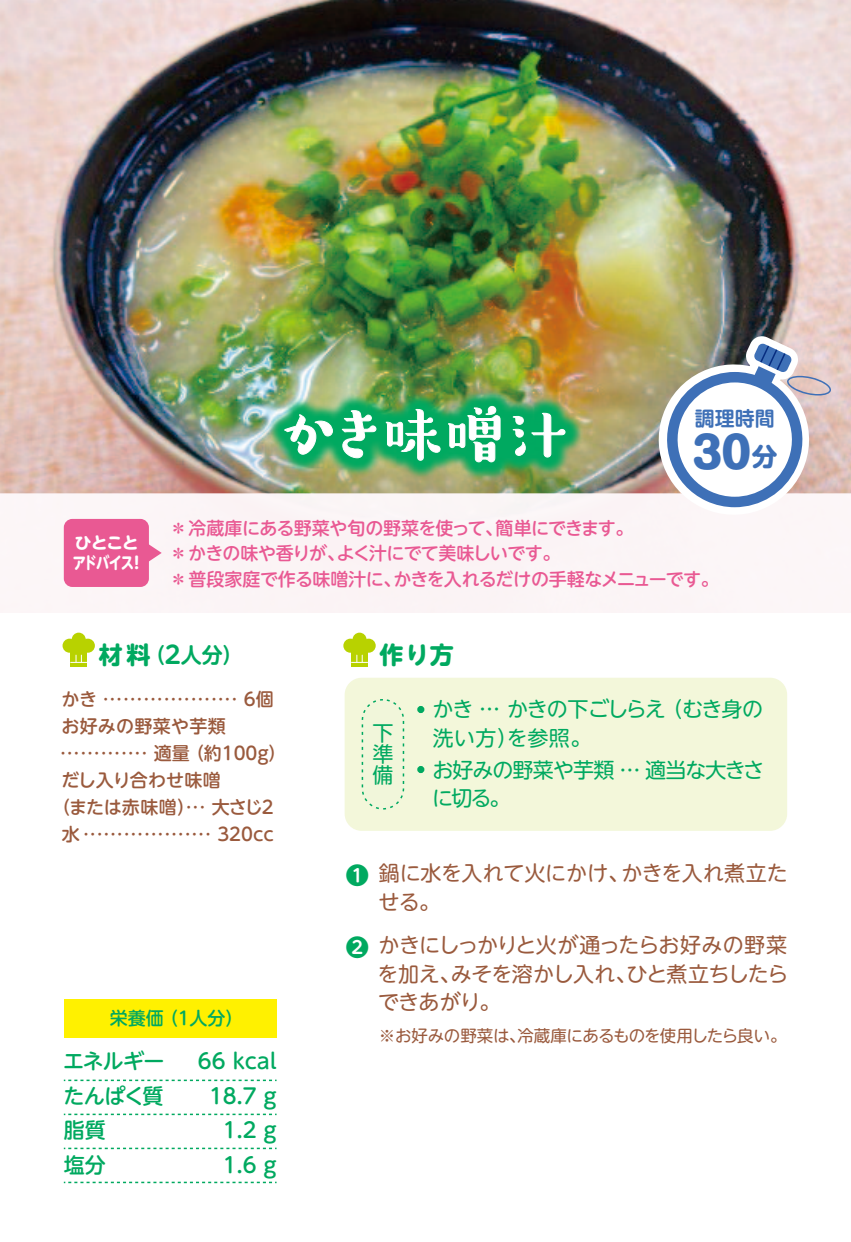
<style>
.page{position:relative;width:851px;height:1242px;background:#fff}
.page>*{position:absolute;margin:0;border:0;box-sizing:border-box;transform-origin:0 0}
.t1{font:500 63px "Suzumushi Std";color:#fff}
.t2{font:800 42.6px "Shin M Go Pr 6";color:#3e70b7;scale:1.1 1}
.t3{font:700 24px "UD Shin M Go Pro";color:#00a960}
.t4{font:700 23.1px "UD Shin M Go Pro De";color:#00a960}
.t5{font:21px/28.5px "UD Shin M Go Pro";letter-spacing:-.05em;color:#00a960}
.t6{font:21px/28.5px "UD Shin M Go Pro";letter-spacing:-.025em;color:#9a5a3d;text-align:justify}
.t7{font:500 21px/34.5px "UD Shin M Go Pro";letter-spacing:-.015em;color:#00a960}
.t8{font:21px/28.5px "UD Shin M Go Pro";letter-spacing:-.005em;color:#9a5a3d}
.t9{font:700 21px "UD Shin M Go Pro De";color:#00a960}
.t10{font:700 20.1px "UD Shin M Go Pro De";color:#3e70b7}
.t11{font:500 18px/25.5px "UD Shin M Go Pro";letter-spacing:-.04em;color:#e95993}
.t12{font:300 18px/27px "UD Shin M Go Pro";color:#9a5a3d}
.t13{font:500 18px "UD Shin M Go Pro";letter-spacing:-.015em;color:#9a5a3d}
.t14{font:500 18px "UD Shin M Go Pro";color:#00a960}
.t15{font:16.5px "UD Shin M Go Pro";letter-spacing:-.025em;color:#9a5a3d}
.t16{font:700 16.5px/19.8px "UD Shin M Go Pro";letter-spacing:-.065em;color:#fff}
.s1{font-size:72.3px}
.s2{font-weight:700;font-size:24.9px}
.s3{font-family:"UD Shin M Go Pro";font-size:24px}
.s4{font-size:24.3px}
.s5{font-weight:500}
.s6{font-weight:300}
</style>
<div class="page">
<img style="left:0;top:0;width:850px;height:493px">
<div style="left:344px;top:678px;width:443px;height:153px;background:#f3f7da;border-radius:17px"></div>
<div style="left:0;top:493px;width:850px;height:119px;background:#fef6f9"></div>
<svg style="left:685px;top:324px;width:146px;height:184px"></svg>
<div style="left:72px;top:632px;width:14px;height:14px;background:#b8d200;border-radius:50%"></div>
<div style="left:63px;top:638px;width:14px;height:14px;background:#b8d200;border-radius:50%"></div>
<div style="left:81px;top:638px;width:14px;height:14px;background:#b8d200;border-radius:50%"></div>
<div style="left:70px;top:645px;width:17px;height:21px;background:#b8d200"></div>
<svg style="left:70px;top:655px;width:17px;height:8px"></svg>
<div style="left:352px;top:632px;width:14px;height:14px;background:#b8d200;border-radius:50%"></div>
<div style="left:343px;top:638px;width:14px;height:14px;background:#b8d200;border-radius:50%"></div>
<div style="left:361px;top:638px;width:14px;height:14px;background:#b8d200;border-radius:50%"></div>
<div style="left:351px;top:645px;width:17px;height:21px;background:#b8d200"></div>
<svg style="left:351px;top:655px;width:17px;height:8px"></svg>
<div style="left:64px;top:519px;width:85px;height:68px;background:#e95993;border-radius:9px"></div>
<svg style="left:64px;top:1181px;width:212px;height:2px"></svg>
<svg style="left:64px;top:1147px;width:212px;height:2px"></svg>
<svg style="left:64px;top:1113px;width:212px;height:2px"></svg>
<svg style="left:64px;top:1079px;width:212px;height:2px"></svg>
<div style="left:64px;top:999px;width:212px;height:38px;background:#fff100"></div>
<div style="left:417px;top:706px;width:7px;height:7px;border:3px solid #00a960;border-radius:50%"></div>
<div style="left:417px;top:766px;width:7px;height:7px;border:3px solid #00a960;border-radius:50%"></div>
<svg style="left:361px;top:699px;width:43px;height:110px"></svg>
<img style="left:0;top:286px;width:685px;height:298px">
<svg style="left:284px;top:415px;width:49px;height:40px;background:#23b373"></svg>
<svg style="left:341px;top:408px;width:35px;height:50px;background:#25b475"></svg>
<svg style="left:385px;top:409px;width:56px;height:52px;background:#28b475"></svg>
<svg style="left:447px;top:406px;width:53px;height:56px;background:#33b77c"></svg>
<svg style="left:512px;top:412px;width:53px;height:46px;background:#1db170"></svg>
<p class="t16" style="left:73px;top:532px;width:74px">ひとことアドバイス！</p>
<h1 class="t1" style="left:272px;top:393px;width:298px"><span class="s1">かき</span>味噌汁</h1>
<p class="t10" style="left:694px;top:401px;width:81px">調理時間</p>
<h2 class="t2" style="left:692px;top:415px;width:79px">30<span class="s2">分</span></h2>
<p class="t11" style="left:169px;top:514px;width:551px">＊冷蔵庫にある野菜や旬の野菜を使って、簡単にできます。<br>＊かきの味や香りが、よく汁にでて美味しいです。<br>＊普段家庭で作る味噌汁に、かきを入れるだけの手軽なメニューです。</p>
<p class="t9" style="left:99px;top:637px;width:146px"><span class="s3">材料</span>（<span class="s4">2</span>人分）</p>
<h3 class="t3" style="left:379px;top:635px;width:76px">作り方</h3>
<p class="t12" style="left:61px;top:684px;width:214px"><span class="s5">かき</span>・・・・・・・・・・・・・・・・・・・・ <span class="s5">6個お好みの野菜や芋類</span></p>
<p class="t13" style="left:61px;top:765px;width:161px">だし入り合わせ味噌</p>
<p class="t13" style="left:52px;top:792px;width:144px">（または赤味噌）</p>
<p class="t12" style="left:62px;top:819px;width:213px"><span class="s5">水</span>・・・・・・・・・・・・・・・・・・・ <span class="s5">320cc</span></p>
<p class="t12" style="left:54px;top:738px;width:233px">・・・・・・・・・・・・・<span class="s5">適量（約1 00g）</span></p>
<p class="t13" style="left:180px;top:792px;width:95px"><span class="s6">・・・</span>大さじ2</p>
<p class="t14" style="left:110px;top:1003px;width:135px">栄養価（1人分）</p>
<p class="t7" style="left:63px;top:1042px;width:103px">エネルギーたんぱく質脂質<br>塩分</p>
<p class="t7" style="left:198px;top:1042px;width:80px;text-align:right">66 kcal<br>18.7 g<br>1.2 g<br>1.6 g</p>
<p class="t5" style="left:372px;top:721px;width:22px;line-height:21px;text-align:justify">下準備</p>
<p class="t5" style="left:432px;top:694px;width:332px;text-indent:-22px">・かき … かきの下ごしらえ（むき身の洗い方）を参照。</p>
<p class="t5" style="left:432px;top:754px;width:333px;text-indent:-22px">・お好みの野菜や芋類 … 適当な大きさに切る。</p>
<p class="t4" style="left:346px;top:856px;width:25px">❶</p>
<p class="t4" style="left:346px;top:928px;width:25px">❷</p>
<p class="t8" style="left:378px;top:857px;width:411px">鍋に水を入れて火にかけ、かきを入れ煮立たせる。</p>
<p class="t6" style="left:377px;top:929px;width:412px">かきにしっかりと火が通ったらお好みの野菜を加え、みそを溶かし入れ、ひと煮立ちしたらできあがり。</p>
<p class="t15" style="left:378px;top:1022px;width:409px">※お好みの野菜は、冷蔵庫にあるものを使用したら良い。</p>
</div>
